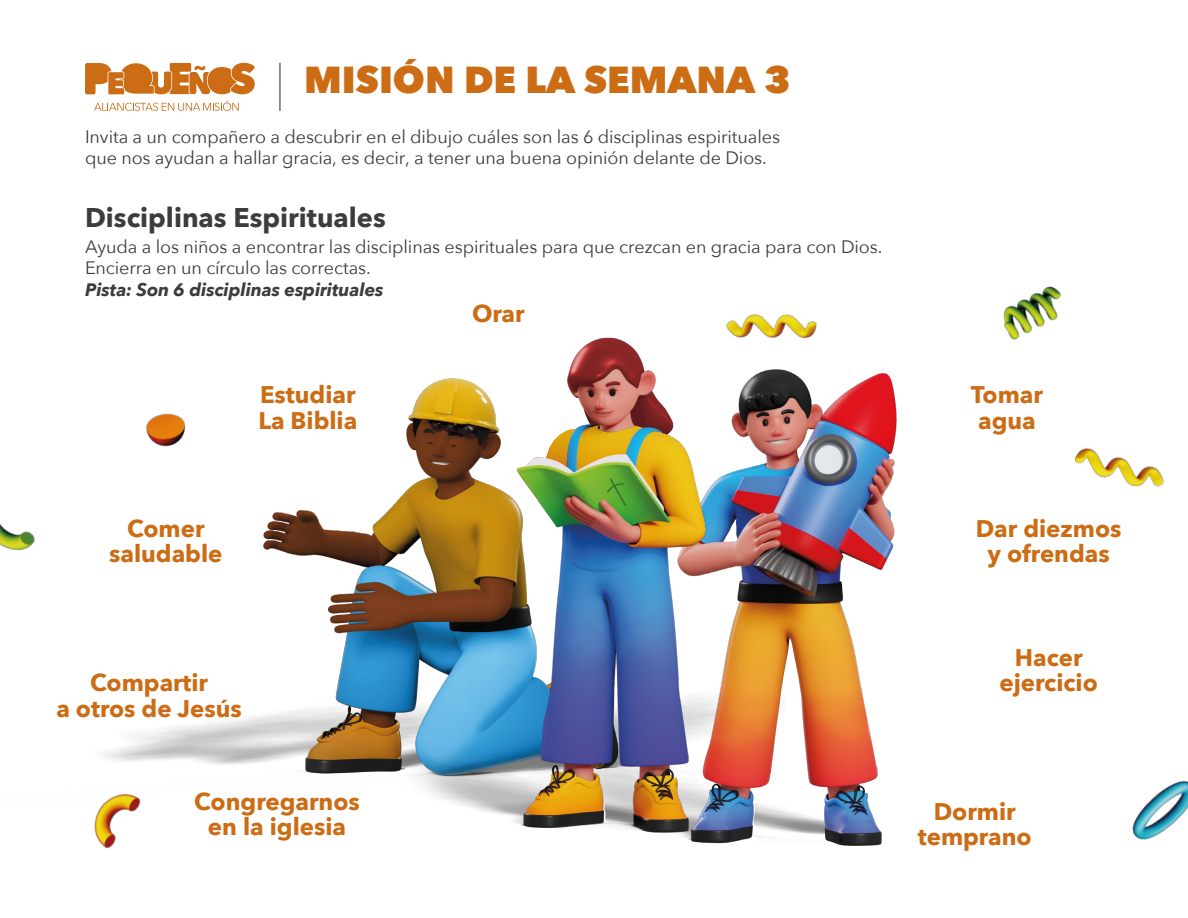
<style>
.page{position:relative;width:1188px;height:918px;background:#fff}
.page>*{position:absolute;margin:0;border:0;box-sizing:border-box;transform-origin:0 0}
.t1{font:800 37.5px "Avenir Next";color:#cc6c14}
.t2{font:700 27px "Avenir Next";color:#3c3c3b}
.t3{font:700 24px/25.5px "Avenir Next";color:#cc6c14;text-align:center}
.t4{font:18px/21.6px "Avenir Next";letter-spacing:-.005em;color:#3c3c3b}
.t5{font:italic 700 18px "Avenir Next";letter-spacing:-.005em;color:#3c3c3b}
</style>
<div class="page">
<img style="left:1074px;top:448px;width:90px;height:39px">
<img style="left:103px;top:510px;width:274px;height:264px">
<img style="left:736px;top:373px;width:161px;height:473px">
<img style="left:728px;top:314px;width:132px;height:99px">
<img style="left:377px;top:322px;width:359px;height:522px">
<svg style="left:546px;top:429px;width:29px;height:38px"></svg>
<svg style="left:607px;top:478px;width:19px;height:28px"></svg>
<img style="left:1132px;top:780px;width:56px;height:60px">
<img style="left:0;top:524px;width:35px;height:27px">
<img style="left:146px;top:413px;width:40px;height:34px">
<img style="left:94px;top:769px;width:70px;height:80px">
<img style="left:1003px;top:286px;width:58px;height:54px">
<svg style="left:94px;top:101px;width:145px;height:10px"></svg>
<svg style="left:85px;top:63px;width:170px;height:31px"></svg>
<hr style="left:279px;top:63px;width:2px;height:48px;background:#6e6d6d">
<h1 class="t1" style="left:304px;top:57px;width:488px">MISIÓN DE LA SEMANA 3</h1>
<p class="t4" style="left:85px;top:125px;width:697px">Invita a un compañero a descubrir en el dibujo cuáles son las 6 disciplinas espirituales que nos ayudan a hallar gracia, es decir, a tener una buena opinión delante de Dios.</p>
<h2 class="t2" style="left:85px;top:194px;width:302px">Disciplinas Espirituales</h2>
<p class="t4" style="left:85px;top:235px;width:799px">Ayuda a los niños a encontrar las disciplinas espirituales para que crezcan en gracia para con Dios.<br>Encierra en un círculo las correctas.</p>
<p class="t5" style="left:85px;top:274px;width:300px">Pista: Son 6 disciplinas espirituales</p>
<h3 class="t3" style="left:258px;top:382px;width:100px;text-align:left">Estudiar<br>La Biblia</h3>
<h3 class="t3" style="left:472px;top:301px;width:54px">Orar</h3>
<h3 class="t3" style="left:971px;top:382px;width:74px;text-align:left">Tomar agua</h3>
<h3 class="t3" style="left:109px;top:515px;width:115px">Comer saludable</h3>
<h3 class="t3" style="left:976px;top:515px;width:147px">Dar diezmos y ofrendas</h3>
<h3 class="t3" style="left:56px;top:670px;width:187px">Compartir<br>a otros de Jesús</h3>
<h3 class="t3" style="left:194px;top:788px;width:167px">Congregarnos en la iglesia</h3>
<h3 class="t3" style="left:999px;top:644px;width:100px">Hacer ejercicio</h3>
<h3 class="t3" style="left:918px;top:798px;width:115px">Dormir temprano</h3>
</div>
